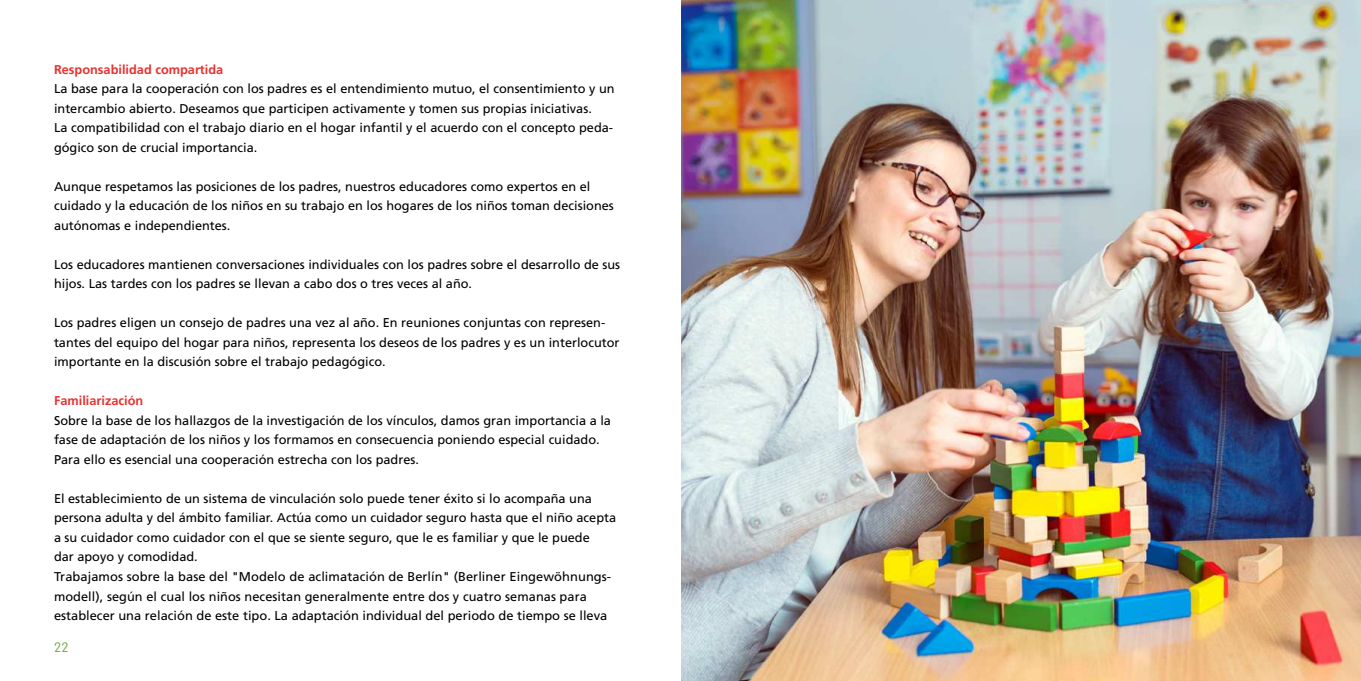
<style>
.page{position:relative;width:1361px;height:681px;background:#fff}
.page>*{position:absolute;margin:0;border:0;box-sizing:border-box;transform-origin:0 0}
.t1{font:100 13.5px "VAG Rounded";color:#69a82f}
.t2{font:12.75px/19.5px "Frutiger CE";color:#000}
.t3{font:700 12.75px "Frutiger";color:#e73331}
</style>
<div class="page">
<img style="left:681px;top:0;width:680px;height:680px">
<p class="t3" style="left:54px;top:64px;width:171px">Responsabilidad compartida</p>
<p class="t2" style="left:54px;top:79px;width:562px">La base para la cooperación con los padres es el entendimiento mutuo, el consentimiento y un intercambio abierto. Deseamos que participen activamente y tomen sus propias iniciativas.<br>La compatibilidad con el trabajo diario en el hogar infantil y el acuerdo con el concepto peda&shy;gógico son de crucial importancia.</p>
<p class="t2" style="left:54px;top:177px;width:561px">Aunque respetamos las posiciones de los padres, nuestros educadores como expertos en el cuidado y la educación de los niños en su trabajo en los hogares de los niños toman decisiones autónomas e independientes.</p>
<p class="t2" style="left:54px;top:254px;width:568px">Los educadores mantienen conversaciones individuales con los padres sobre el desarrollo de sus hijos. Las tardes con los padres se llevan a cabo dos o tres veces al año.</p>
<p class="t2" style="left:54px;top:313px;width:567px">Los padres eligen un consejo de padres una vez al año. En reuniones conjuntas con represen&shy;tantes del equipo del hogar para niños, representa los deseos de los padres y es un interlocutor importante en la discusión sobre el trabajo pedagógico.</p>
<p class="t3" style="left:54px;top:395px;width:91px">Familiarización</p>
<p class="t2" style="left:54px;top:410px;width:558px">Sobre la base de los hallazgos de la investigación de los vínculos, damos gran importancia a la fase de adaptación de los niños y los formamos en consecuencia poniendo especial cuidado.<br>Para ello es esencial una cooperación estrecha con los padres.</p>
<p class="t2" style="left:54px;top:488px;width:564px">El establecimiento de un sistema de vinculación solo puede tener éxito si lo acompaña una persona adulta y del ámbito familiar. Actúa como un cuidador seguro hasta que el niño acepta a su cuidador como cuidador con el que se siente seguro, que le es familiar y que le puede<br>dar apoyo y comodidad.<br>Trabajamos sobre la base del "Modelo de aclimatación de Berlín" (Berliner Eingewöhnungs&shy;modell), según el cual los niños necesitan generalmente entre dos y cuatro semanas para establecer una relación de este tipo. La adaptación individual del periodo de tiempo se lleva</p>
<p class="t1" style="left:54px;top:641px;width:16px">22</p>
</div>
